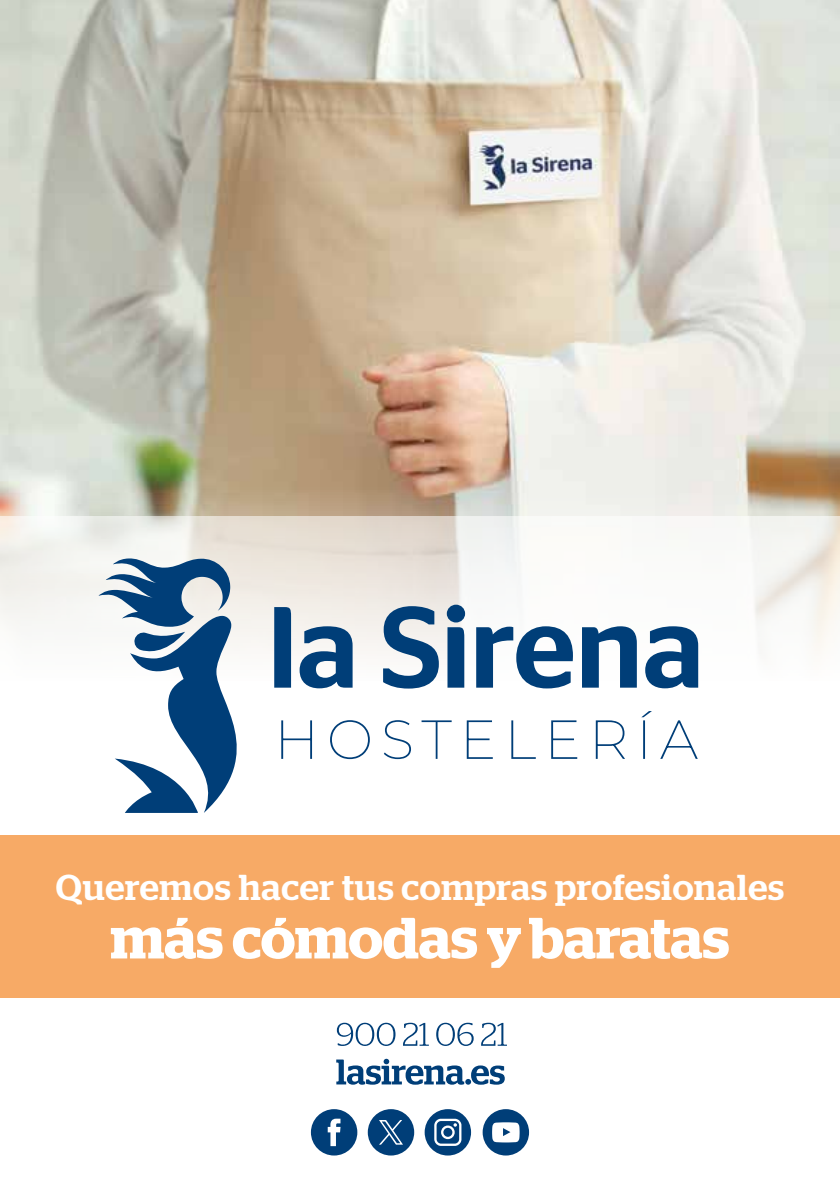
<style>
.page{position:relative;width:840px;height:1191px;background:#fff}
.page>*{position:absolute;margin:0;border:0;box-sizing:border-box;transform-origin:0 0}
.t1{font:600 58px "Stag";color:#fff}
.t2{font:200 55px "Montserrat";letter-spacing:.14em;color:#003e78}
.t3{font:500 36px "Stag";letter-spacing:.02em;color:#fff}
</style>
<div class="page">
<img style="left:0;top:0;width:839px;height:516px">
<div style="left:0;top:834px;width:839px;height:163px;background:#f7aa66"></div>
<svg style="left:0;top:516px;width:839px;height:173px;fill:#f7f7f4"></svg>
<svg style="left:336px;top:1022px;width:59px;height:24px"></svg>
<svg style="left:403px;top:1022px;width:25px;height:23px"></svg>
<svg style="left:436px;top:1022px;width:37px;height:24px"></svg>
<svg style="left:481px;top:1022px;width:25px;height:23px"></svg>
<svg style="left:336px;top:1058px;width:168px;height:26px"></svg>
<div style="left:311px;top:1109px;width:46px;height:46px;background:#003e78;border-radius:50%"></div>
<svg style="left:327px;top:1118px;width:13px;height:28px"></svg>
<div style="left:424px;top:1109px;width:47px;height:46px;background:#003e78;border-radius:50%"></div>
<div style="left:367px;top:1109px;width:47px;height:46px;background:#003e78;border-radius:50%"></div>
<div style="left:482px;top:1109px;width:46px;height:46px;background:#003e78;border-radius:50%"></div>
<svg style="left:492px;top:1122px;width:27px;height:20px"></svg>
<svg style="left:98px;top:558px;width:171px;height:255px"></svg>
<svg style="left:274px;top:604px;width:423px;height:84px"></svg>
<svg style="left:379px;top:1120px;width:24px;height:24px"></svg>
<svg style="left:434px;top:1118px;width:27px;height:28px"></svg>
<h2 class="t2" style="left:274px;top:702px;width:425px">HOSTELERÍA</h2>
<p class="t3" style="left:56px;top:866px;width:729px">Queremos hacer tus compras profesionales</p>
<h1 class="t1" style="left:110px;top:904px;width:620px">más cómodas y baratas</h1>
</div>
